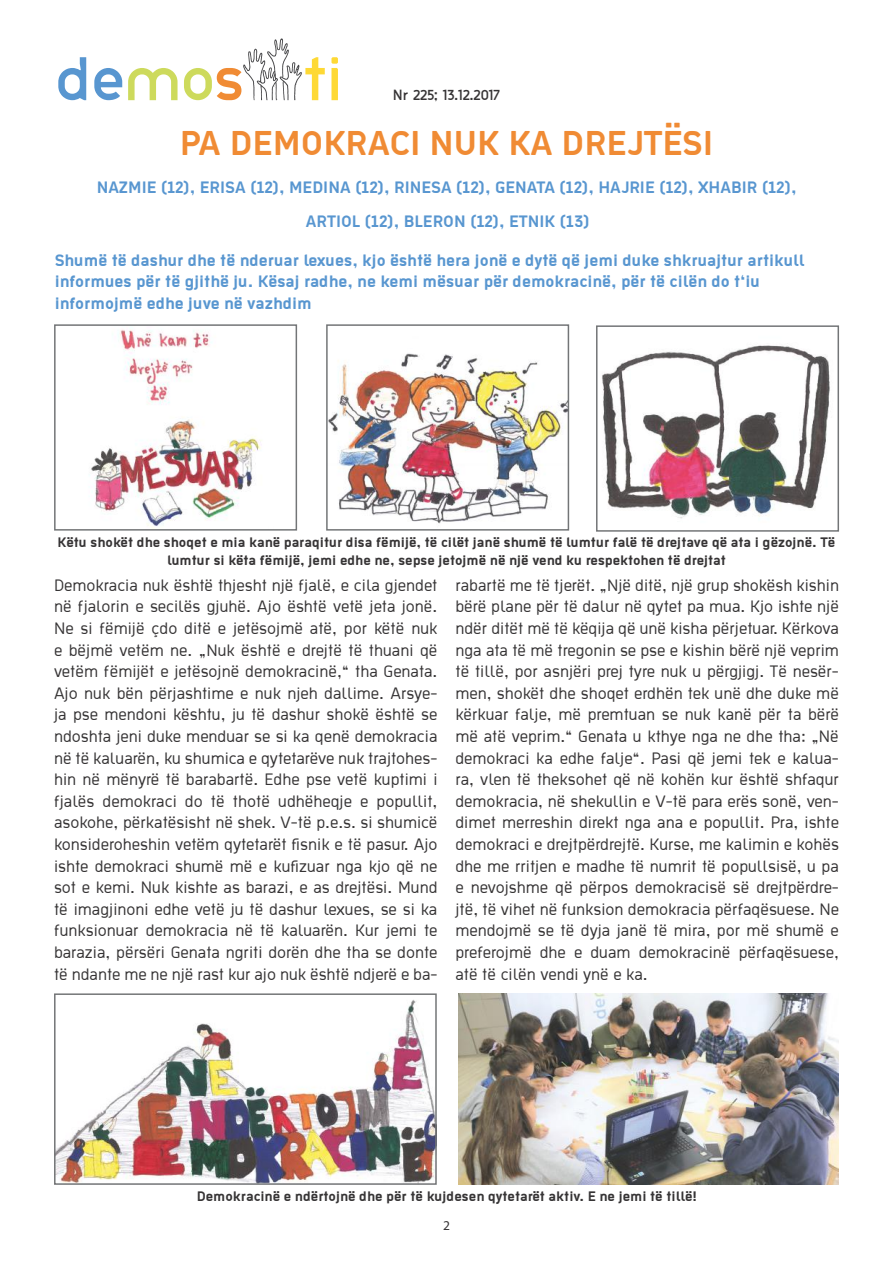
<style>
.page{position:relative;width:893px;height:1263px;background:#fff}
.page>*{position:absolute;margin:0;border:0;box-sizing:border-box;transform-origin:0 0}
.t1{font:700 37.5px "Ekstropia";color:#f08b34}
.t2{font:18px/21.6px "Ekstropia";color:#363435;text-align:justify}
.t3{font:700 18px/21.6px "Ekstropia";color:#5896d0}
.t4{font:700 15px/18px "Ekstropia";color:#363435;text-align:center}
.t5{font:13.5px "Thelbi Kujtesa";color:#363435}
.t6{font:13.5px "Myriad Pro";color:#363435}
</style>
<div class="page">
<svg style="left:58px;top:57px;width:28px;height:43px"></svg>
<svg style="left:94px;top:68px;width:28px;height:32px"></svg>
<svg style="left:128px;top:68px;width:50px;height:32px"></svg>
<svg style="left:331px;top:57px;width:7px;height:43px"></svg>
<svg style="left:184px;top:38px;width:141px;height:62px"></svg>
<img style="left:57px;top:1000px;width:377px;height:182px">
<div style="left:54px;top:993px;width:383px;height:192px;border:2px solid #737577"></div>
<img style="left:459px;top:993px;width:380px;height:191px">
<img style="left:329px;top:353px;width:237px;height:171px">
<div style="left:326px;top:324px;width:243px;height:207px;border:2px solid #737577"></div>
<img style="left:91px;top:329px;width:171px;height:199px">
<div style="left:54px;top:324px;width:243px;height:207px;border:2px solid #737577"></div>
<img style="left:602px;top:345px;width:228px;height:174px">
<div style="left:596px;top:325px;width:243px;height:207px;border:2px solid #737577"></div>
<p class="t5" style="left:393px;top:85px;width:109px">Nr 225; 13.12.2017</p>
<h1 class="t1" style="left:180px;top:120px;width:535px">PA DEMOKRACI NUK KA DREJTËSI</h1>
<p class="t3" style="left:97px;top:175px;width:701px">NAZMIE (12), ERISA (12), MEDINA (12), RINESA (12), GENATA (12), HAJRIE (12), XHABIR (12),</p>
<p class="t3" style="left:306px;top:210px;width:286px">ARTIOL (12), BLERON (12), ETNIK (13)</p>
<p class="t3" style="left:55px;top:248px;width:751px">Shumë të dashur dhe të nderuar lexues, kjo është hera jonë e dytë që jemi duke shkruajtur artikull informues për të gjithë ju. Kësaj radhe, ne kemi mësuar për demokracinë, për të cilën do t‘iu informojmë edhe juve në vazhdim</p>
<p class="t4" style="left:58px;top:532px;width:779px">Këtu shokët dhe shoqet e mia kanë paraqitur disa fëmijë, të cilët janë shumë të lumtur falë të drejtave që ata i gëzojnë. Të lumtur si këta fëmijë, jemi edhe ne, sepse jetojmë në një vend ku respektohen të drejtat</p>
<p class="t2" style="left:54px;top:574px;width:385px">Demokracia nuk është thjesht një fjalë, e cila gjendet në fjalorin e secilës gjuhë. Ajo është vetë jeta jonë.<br>Ne si fëmijë çdo ditë e jetësojmë atë, por këtë nuk e bëjmë vetëm ne. „Nuk është e drejtë të thuani që vetëm fëmijët e jetësojnë demokracinë,“ tha Genata.<br>Ajo nuk bën përjashtime e nuk njeh dallime. Arsye&shy;ja pse mendoni kështu, ju të dashur shokë është se ndoshta jeni duke menduar se si ka qenë demokracia në të kaluarën, ku shumica e qytetarëve nuk trajtohes&shy;hin në mënyrë të barabartë. Edhe pse vetë kuptimi i fjalës demokraci do të thotë udhëheqje e popullit, asokohe, përkatësisht në shek. V-të p.e.s. si shumicë konsideroheshin vetëm qytetarët fisnik e të pasur. Ajo ishte demokraci shumë më e kufizuar nga kjo që ne sot e kemi. Nuk kishte as barazi, e as drejtësi. Mund të imagjinoni edhe vetë ju të dashur lexues, se si ka funksionuar demokracia në të kaluarën. Kur jemi te barazia, përsëri Genata ngriti dorën dhe tha se donte të ndante me ne një rast kur ajo nuk është ndjerë e ba-</p>
<p class="t2" style="left:455px;top:574px;width:385px">rabartë me të tjerët. „Një ditë, një grup shokësh kishin bërë plane për të dalur në qytet pa mua. Kjo ishte një ndër ditët më të këqija që unë kisha përjetuar. Kërkova nga ata të më tregonin se pse e kishin bërë një veprim të tillë, por asnjëri prej tyre nuk u përgjigj. Të nesër&shy;men, shokët dhe shoqet erdhën tek unë dhe duke më kërkuar falje, më premtuan se nuk kanë për ta bërë më atë veprim.“ Genata u kthye nga ne dhe tha: „Në demokraci ka edhe falje“. Pasi që jemi tek e kalua&shy;ra, vlen të theksohet që në kohën kur është shfaqur demokracia, në shekullin e V-të para erës sonë, ven&shy;dimet merreshin direkt nga ana e popullit. Pra, ishte demokraci e drejtpërdrejtë. Kurse, me kalimin e kohës dhe me rritjen e madhe të numrit të popullsisë, u pa e nevojshme që përpos demokracisë së drejtpërdre&shy;jtë, të vihet në funksion demokracia përfaqësuese. Ne mendojmë se të dyja janë të mira, por më shumë e preferojmë dhe e duam demokracinë përfaqësuese, atë të cilën vendi ynë e ka.</p>
<p class="t4" style="left:197px;top:1187px;width:502px">Demokracinë e ndërtojnë dhe për të kujdesen qytetarët aktiv. E ne jemi të tillë!</p>
<p class="t6" style="left:443px;top:1217px;width:8px">2</p>
</div>
